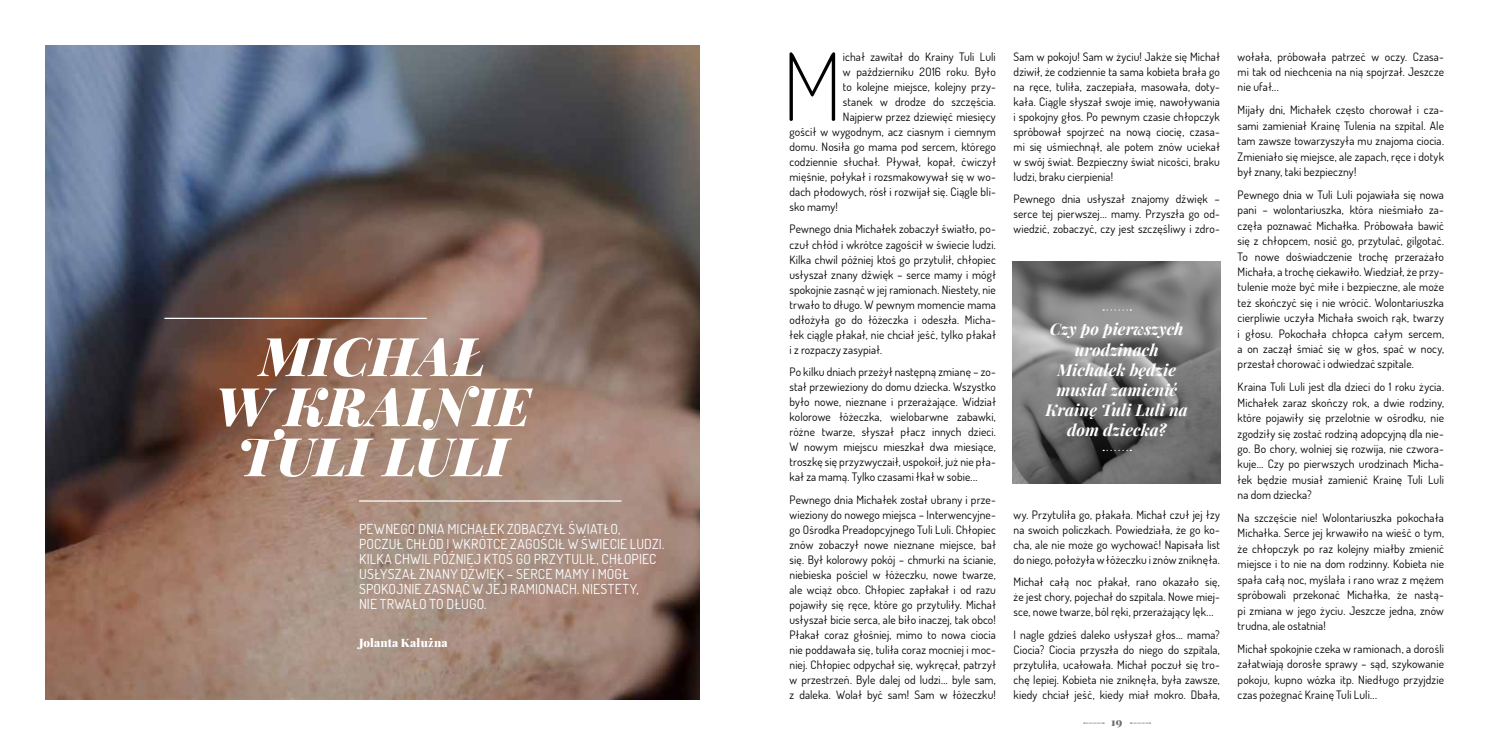
<style>
.page{position:relative;width:1489px;height:745px;background:#fff}
.page>*{position:absolute;margin:0;border:0;box-sizing:border-box;transform-origin:0 0}
.t1{font:300 93.62px "Dosis Gajusz Extra";color:#000}
.t2{font:italic 900 53.38px/50px "Playfair Display";color:#fff;text-align:center}
.t3{font:italic 700 16.25px/20px "Playfair Display";letter-spacing:.005em;color:#fff;text-align:center}
.t4{font:13.75px/15px "Dosis Gajusz Regular";letter-spacing:.02em;color:#fff}
.t5{font:11.5px/15px "Dosis Gajusz Regular";letter-spacing:.01em;color:#000;text-align:justify}
.t6{font:900 11.5px "Playfair Display";letter-spacing:.02em;color:#fff}
.t7{font:900 11.25px "Playfair Display";color:#706f6f}
</style>
<div class="page">
<img style="left:45px;top:45px;width:654px;height:654px">
<img style="left:1012px;top:261px;width:208px;height:222px">
<hr style="left:359px;top:500px;width:262px;height:1px;background:#fff">
<hr style="left:164px;top:317px;width:263px;height:2px;background:#fff">
<svg style="left:1103px;top:309px;width:28px;height:1px"></svg>
<svg style="left:1103px;top:449px;width:28px;height:1px"></svg>
<svg style="left:1083px;top:722px;width:21px;height:1px"></svg>
<svg style="left:1130px;top:722px;width:20px;height:1px"></svg>
<h2 class="t2" style="left:215px;top:329px;width:317px">MICHAŁ<br>W KRAINIE<br>TULI LULI</h2>
<p class="t4" style="left:359px;top:520px;width:307px">PEWNEGO DNIA MICHAŁEK ZOBACZYŁ ŚWIATŁO, POCZUŁ CHŁÓD I WKRÓTCE ZAGOŚCIŁ W ŚWIECIE LUDZI.<br>KILKA CHWIL PÓŹNIEJ KTOŚ GO PRZYTULIŁ, CHŁOPIEC USŁYSZAŁ ZNANY DŹWIĘK – SERCE MAMY I MÓGŁ SPOKOJNIE ZASNĄĆ W JEJ RAMIONACH. NIESTETY,<br>NIE TRWAŁO TO DŁUGO.</p>
<p class="t6" style="left:359px;top:634px;width:90px">Jolanta Kałużna</p>
<h1 class="t1" style="left:781px;top:25px;width:63px">M</h1>
<p class="t5" style="left:842px;top:49px;width:154px">ichał zawitał do Krainy Tuli Luli</p>
<p class="t5" style="left:842px;top:64px;width:154px">w październiku 2016 roku. Było</p>
<p class="t5" style="left:842px;top:79px;width:154px">to kolejne miejsce, kolejny przy-</p>
<p class="t5" style="left:842px;top:94px;width:154px">stanek w drodze do szczęścia.</p>
<p class="t5" style="left:842px;top:109px;width:154px">Najpierw przez dziewięć miesięcy</p>
<p class="t5" style="left:789px;top:124px;width:208px">gościł w wygodnym, acz ciasnym i ciemnym</p>
<p class="t5" style="left:789px;top:139px;width:208px">domu. Nosiła go mama pod sercem, którego</p>
<p class="t5" style="left:789px;top:154px;width:208px">codziennie słuchał. Pływał, kopał, ćwiczył</p>
<p class="t5" style="left:789px;top:169px;width:208px">mięśnie, połykał i rozsmakowywał się w wo-</p>
<p class="t5" style="left:789px;top:184px;width:208px">dach płodowych, rósł i rozwijał się. Ciągle bli-</p>
<p class="t5" style="left:789px;top:199px;width:50px">sko mamy!</p>
<p class="t5" style="left:789px;top:221px;width:208px">Pewnego dnia Michałek zobaczył światło, po&shy;czuł chłód i wkrótce zagościł w świecie ludzi.<br>Kilka chwil później ktoś go przytulił, chłopiec usłyszał znany dźwięk – serce mamy i mógł spokojnie zasnąć w jej ramionach. Niestety, nie trwało to długo. W pewnym momencie mama odłożyła go do łóżeczka i odeszła. Micha&shy;łek ciągle płakał, nie chciał jeść, tylko płakał i z rozpaczy zasypiał.</p>
<p class="t5" style="left:789px;top:364px;width:208px">Po kilku dniach przeżył następną zmianę – zo&shy;stał przewieziony do domu dziecka. Wszystko było nowe, nieznane i przerażające. Widział kolorowe łóżeczka, wielobarwne zabawki, różne twarze, słyszał płacz innych dzieci.<br>W nowym miejscu mieszkał dwa miesiące, troszkę się przyzwyczaił, uspokoił, już nie pła&shy;kał za mamą. Tylko czasami łkał w sobie...</p>
<p class="t5" style="left:789px;top:491px;width:208px">Pewnego dnia Michałek został ubrany i prze&shy;wieziony do nowego miejsca – Interwencyjne&shy;go Ośrodka Preadopcyjnego Tuli Luli. Chłopiec znów zobaczył nowe nieznane miejsce, bał się. Był kolorowy pokój – chmurki na ścianie, niebieska pościel w łóżeczku, nowe twarze, ale wciąż obco. Chłopiec zapłakał i od razu pojawiły się ręce, które go przytuliły. Michał usłyszał bicie serca, ale biło inaczej, tak obco!<br>Płakał coraz głośniej, mimo to nowa ciocia nie poddawała się, tuliła coraz mocniej i moc&shy;niej. Chłopiec odpychał się, wykręcał, patrzył w przestrzeń. Byle dalej od ludzi... byle sam, z daleka. Wolał być sam! Sam w łóżeczku!</p>
<p class="t5" style="left:1013px;top:49px;width:208px">Sam w pokoju! Sam w życiu! Jakże się Michał dziwił, że codziennie ta sama kobieta brała go na ręce, tuliła, zaczepiała, masowała, doty&shy;kała. Ciągle słyszał swoje imię, nawoływania i spokojny głos. Po pewnym czasie chłopczyk spróbował spojrzeć na nową ciocię, czasa&shy;mi się uśmiechnął, ale potem znów uciekał w swój świat. Bezpieczny świat nicości, braku ludzi, braku cierpienia!</p>
<p class="t5" style="left:1013px;top:191px;width:208px">Pewnego dnia usłyszał znajomy dźwięk – serce tej pierwszej... mamy. Przyszła go od&shy;wiedzić, zobaczyć, czy jest szczęśliwy i zdro-</p>
<h3 class="t3" style="left:1045px;top:318px;width:144px">Czy po pierwszych urodzinach<br>Michałek będzie musiał zamienić<br>Krainę Tuli Luli na dom dziecka?</h3>
<p class="t5" style="left:1013px;top:506px;width:208px">wy. Przytuliła go, płakała. Michał czuł jej łzy na swoich policzkach. Powiedziała, że go ko&shy;cha, ale nie może go wychować! Napisała list do niego, położyła w łóżeczku i znów zniknęła.</p>
<p class="t5" style="left:1013px;top:574px;width:208px">Michał całą noc płakał, rano okazało się, że jest chory, pojechał do szpitala. Nowe miej&shy;sce, nowe twarze, ból ręki, przerażający lęk...</p>
<p class="t5" style="left:1013px;top:626px;width:208px">I nagle gdzieś daleko usłyszał głos... mama?<br>Ciocia? Ciocia przyszła do niego do szpitala, przytuliła, ucałowała. Michał poczuł się tro&shy;chę lepiej. Kobieta nie zniknęła, była zawsze, kiedy chciał jeść, kiedy miał mokro. Dbała,</p>
<p class="t7" style="left:1111px;top:714px;width:12px">19</p>
<p class="t5" style="left:1237px;top:48px;width:208px;line-height:15.4px">wołała, próbowała patrzeć w oczy. Czasa&shy;mi tak od niechcenia na nią spojrzał. Jeszcze nie ufał...</p>
<p class="t5" style="left:1237px;top:102px;width:208px;line-height:15.4px">Mijały dni, Michałek często chorował i cza&shy;sami zamieniał Krainę Tulenia na szpital. Ale tam zawsze towarzyszyła mu znajoma ciocia.<br>Zmieniało się miejsce, ale zapach, ręce i dotyk był znany, taki bezpieczny!</p>
<p class="t5" style="left:1237px;top:186px;width:208px;line-height:15.4px">Pewnego dnia w Tuli Luli pojawiała się nowa pani – wolontariuszka, która nieśmiało za&shy;częła poznawać Michałka. Próbowała bawić się z chłopcem, nosić go, przytulać, gilgotać.<br>To nowe doświadczenie trochę przerażało Michała, a trochę ciekawiło. Wiedział, że przy&shy;tulenie może być miłe i bezpieczne, ale może też skończyć się i nie wrócić. Wolontariuszka cierpliwie uczyła Michała swoich rąk, twarzy i głosu. Pokochała chłopca całym sercem, a on zaczął śmiać się w głos, spać w nocy, przestał chorować i odwiedzać szpitale.</p>
<p class="t5" style="left:1237px;top:379px;width:208px;line-height:15.4px">Kraina Tuli Luli jest dla dzieci do 1 roku życia.<br>Michałek zaraz skończy rok, a dwie rodziny, które pojawiły się przelotnie w ośrodku, nie zgodziły się zostać rodziną adopcyjną dla nie&shy;go. Bo chory, wolniej się rozwija, nie czwora&shy;kuje... Czy po pierwszych urodzinach Micha&shy;łek będzie musiał zamienić Krainę Tuli Luli na dom dziecka?</p>
<p class="t5" style="left:1237px;top:509px;width:208px;line-height:15.4px">Na szczęście nie! Wolontariuszka pokochała Michałka. Serce jej krwawiło na wieść o tym, że chłopczyk po raz kolejny miałby zmienić miejsce i to nie na dom rodzinny. Kobieta nie spała całą noc, myślała i rano wraz z mężem spróbowali przekonać Michałka, że nastą&shy;pi zmiana w jego życiu. Jeszcze jedna, znów trudna, ale ostatnia!</p>
<p class="t5" style="left:1237px;top:640px;width:208px;line-height:15.4px">Michał spokojnie czeka w ramionach, a dorośli załatwiają dorosłe sprawy – sąd, szykowanie pokoju, kupno wózka itp. Niedługo przyjdzie czas pożegnać Krainę Tuli Luli...</p>
</div>
